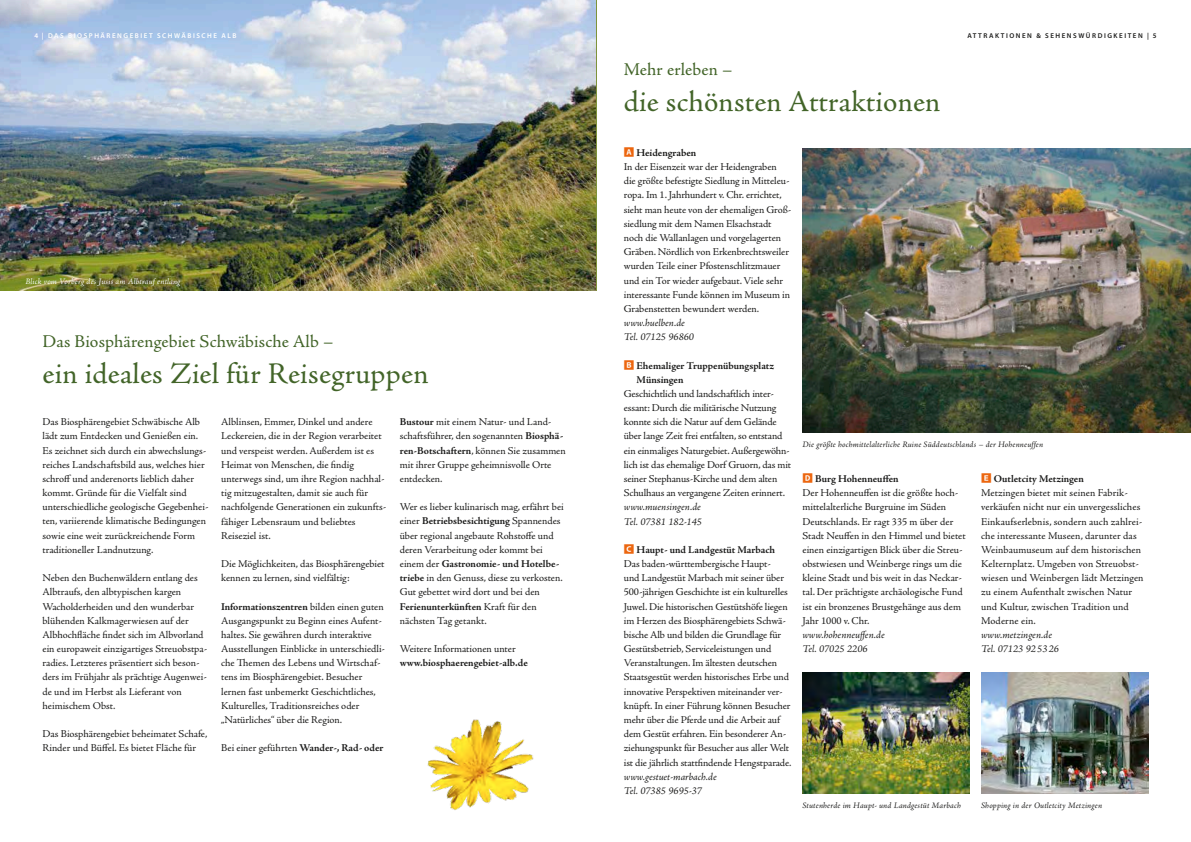
<style>
.page{position:relative;width:1191px;height:842px;background:#fff}
.page>*{position:absolute;margin:0;border:0;box-sizing:border-box;transform-origin:0 0}
.t1{font:30px "Adobe Jenson Pro";letter-spacing:.005em;color:#426428}
.t2{font:18px "Adobe Jenson Pro";letter-spacing:.005em;color:#426428}
.t3{font:10.5px/14.2px "Adobe Jenson Pro";letter-spacing:-.005em;color:#1b1b1a}
.t4{font:italic 10.5px/14.2px "Adobe Jenson Pro";color:#1b1b1a}
.t5{font:700 10.5px/14.2px "Adobe Jenson Pro";letter-spacing:-.005em;color:#1b1b1a}
.t6{font:italic 8.5px "Adobe Jenson Pro";letter-spacing:.015em;color:#1b1b1a}
.t7{font:italic 8.5px "Adobe Jenson Pro";letter-spacing:.015em;color:#fff}
.t8{font:600 7px "Myriad Pro";letter-spacing:.22em;color:#fff}
.t9{font:600 7px "Myriad Pro";letter-spacing:.22em;color:#1b1b1a}
.s1{font-weight:700}
.s2{font-family:"Koz Go Pro";font-weight:800;color:#ec660f}
</style>
<div class="page">
<img style="left:427px;top:719px;width:107px;height:91px">
<img style="left:802px;top:673px;width:167px;height:120px">
<img style="left:981px;top:673px;width:167px;height:120px">
<img style="left:802px;top:149px;width:389px;height:283px">
<img style="left:0;top:0;width:595px;height:291px">
<p class="t8" style="left:35px;top:31px;width:203px">4 | DAS BIOSPHÄRENGEBIET SCHWÄBISCHE ALB</p>
<p class="t9" style="left:967px;top:31px;width:190px">ATTRAKTIONEN &amp; SEHENSWÜRDIGKEITEN | 5</p>
<p class="t7" style="left:26px;top:276px;width:157px">Blick vom Vorberg des Jusis am Albtrauf entlang</p>
<h2 class="t2" style="left:43px;top:331px;width:292px">Das Biosphärengebiet Schwäbische Alb –</h2>
<h1 class="t1" style="left:43px;top:356px;width:387px">ein ideales Ziel für Reisegruppen</h1>
<p class="t3" style="left:43px;top:415px;width:167px">Das Biosphärengebiet Schwäbische Alb lädt zum Entdecken und Genießen ein.<br>Es zeichnet sich durch ein abwechslungs&shy;reiches Landschaftsbild aus, welches hier schroff und anderenorts lieblich daher kommt. Gründe für die Vielfalt sind unterschiedliche geologische Gegebenhei&shy;ten, variierende klimatische Bedingungen sowie eine weit zurückreichende Form traditioneller Landnutzung.</p>
<p class="t3" style="left:43px;top:571px;width:166px">Neben den Buchenwäldern entlang des Albtraufs, den albtypischen kargen Wacholderheiden und den wunderbar blühenden Kalkmagerwiesen auf der Albhochfläche findet sich im Albvorland ein europaweit einzigartiges Streuobstpa&shy;radies. Letzteres präsentiert sich beson&shy;ders im Frühjahr als prächtige Augenwei&shy;de und im Herbst als Lieferant von heimischem Obst.</p>
<p class="t3" style="left:43px;top:727px;width:166px">Das Biosphärengebiet beheimatet Schafe,<br>Rinder und Büffel. Es bietet Fläche für</p>
<p class="t3" style="left:221px;top:415px;width:167px">Alblinsen, Emmer, Dinkel und andere Leckereien, die in der Region verarbeitet und verspeist werden. Außerdem ist es Heimat von Menschen, die findig unterwegs sind, um ihre Region nachhal&shy;tig mitzugestalten, damit sie auch für nachfolgende Generationen ein zukunfts&shy;fähiger Lebensraum und beliebtes Reiseziel ist.</p>
<p class="t3" style="left:221px;top:557px;width:165px">Die Möglichkeiten, das Biosphärengebiet kennen zu lernen, sind vielfältig:</p>
<p class="t3" style="left:221px;top:599px;width:165px"><span class="s1">Informationszentren</span> bilden einen guten Ausgangspunkt zu Beginn eines Aufent&shy;haltes. Sie gewähren durch interaktive Ausstellungen Einblicke in unterschiedli&shy;che Themen des Lebens und Wirtschaf&shy;tens im Biosphärengebiet. Besucher lernen fast unbemerkt Geschichtliches, Kulturelles, Traditionsreiches oder „Natürliches“ über die Region.</p>
<p class="t3" style="left:221px;top:741px;width:164px">Bei einer geführten <span class="s1">Wander-, Rad- oder</span></p>
<p class="t3" style="left:400px;top:415px;width:167px"><span class="s1">Bustour</span> mit einem Natur- und Land&shy;schaftsführer, den sogenannten <span class="s1">Biosphä&shy;ren-Botschaftern</span>, können Sie zusammen mit ihrer Gruppe geheimnisvolle Orte entdecken.</p>
<p class="t3" style="left:400px;top:500px;width:165px">Wer es lieber kulinarisch mag, erfährt bei einer <span class="s1">Betriebsbesichtigung</span> Spannendes über regional angebaute Rohstoffe und deren Verarbeitung oder kommt bei einem der <span class="s1">Gastronomie- und Hotelbe&shy;triebe</span> in den Genuss, diese zu verkosten.<br>Gut gebettet wird dort und bei den <span class="s1">Ferienunterkünften</span> Kraft für den nächsten Tag getankt.</p>
<p class="t3" style="left:400px;top:642px;width:117px">Weitere Informationen unter</p>
<p class="t5" style="left:400px;top:656px;width:130px">www.biosphaerengebiet-alb.de</p>
<h2 class="t2" style="left:624px;top:60px;width:110px">Mehr erleben –</h2>
<h1 class="t1" style="left:624px;top:84px;width:318px">die schönsten Attraktionen</h1>
<p class="t3" style="left:624px;top:146px;width:169px"><span class="s2">A</span> <span class="s1">Heidengraben<br></span>In der Eisenzeit war der Heidengraben die größte befestigte Siedlung in Mitteleu&shy;ropa. Im 1. Jahrhundert v. Chr. errichtet, sieht man heute von der ehemaligen Groß&shy;siedlung mit dem Namen Elsachstadt noch die Wallanlagen und vorgelagerten Gräben. Nördlich von Erkenbrechtsweiler wurden Teile einer Pfostenschlitzmauer und ein Tor wieder aufgebaut. Viele sehr interessante Funde können im Museum in Grabenstetten bewundert werden.</p>
<p class="t4" style="left:624px;top:316px;width:72px">www.huelben.de<br>Tel. 07125 96860</p>
<p class="t5" style="left:636px;top:358px;width:139px;text-indent:-13px"><span class="s2">B</span> Ehemaliger Truppenübungsplatz<br>Münsingen</p>
<p class="t3" style="left:624px;top:387px;width:169px">Geschichtlich und landschaftlich inter&shy;essant: Durch die militärische Nutzung konnte sich die Natur auf dem Gelände über lange Zeit frei entfalten, so entstand ein einmaliges Naturgebiet. Außergewöhn&shy;lich ist das ehemalige Dorf Gruorn, das mit seiner Stephanus-Kirche und dem alten Schulhaus an vergangene Zeiten erinnert.</p>
<p class="t4" style="left:624px;top:501px;width:80px">www.muensingen.de<br>Tel. 07381 182-145</p>
<p class="t3" style="left:624px;top:543px;width:169px"><span class="s2">C</span> <span class="s1">Haupt- und Landgestüt Marbach </span>Das baden-württembergische Haupt-<br>und Landgestüt Marbach mit seiner über 500-jährigen Geschichte ist ein kulturelles Juwel. Die historischen Gestütshöfe liegen im Herzen des Biosphärengebiets Schwä&shy;bische Alb und bilden die Grundlage für Gestütsbetrieb, Serviceleistungen und Veranstaltungen. Im ältesten deutschen Staatsgestüt werden historisches Erbe und innovative Perspektiven miteinander ver&shy;knüpft. In einer Führung können Besucher mehr über die Pferde und die Arbeit auf dem Gestüt erfahren. Ein besonderer An&shy;ziehungspunkt für Besucher aus aller Welt ist die jährlich stattfindende Hengstparade.</p>
<p class="t4" style="left:624px;top:770px;width:94px">www.gestuet-marbach.de<br>Tel. 07385 9695-37</p>
<p class="t6" style="left:802px;top:439px;width:242px">Die größte hochmittelalterliche Ruine Süddeutschlands – der Hohenneuffen</p>
<p class="t3" style="left:802px;top:472px;width:165px"><span class="s2">D</span> <span class="s1">Burg Hohenneuffen<br></span>Der Hohenneuffen ist die größte hoch&shy;mittelalterliche Burgruine im Süden Deutschlands. Er ragt 335 m über der Stadt Neuffen in den Himmel und bietet einen einzigartigen Blick über die Streu&shy;obstwiesen und Weinberge rings um die kleine Stadt und bis weit in das Neckar&shy;tal. Der prächtigste archäologische Fund ist ein bronzenes Brustgehänge aus dem Jahr 1000 v. Chr.</p>
<p class="t4" style="left:802px;top:628px;width:84px">www.hohenneuffen.de<br>Tel. 07025 2206</p>
<p class="t3" style="left:981px;top:472px;width:164px"><span class="s2">E</span> <span class="s1">Outletcity Metzingen<br></span>Metzingen bietet mit seinen Fabrik&shy;verkäufen nicht nur ein unvergessliches Einkaufserlebnis, sondern auch zahlrei&shy;che interessante Museen, darunter das Weinbaumuseum auf dem historischen Kelternplatz. Umgeben von Streuobst&shy;wiesen und Weinbergen lädt Metzingen zu einem Aufenthalt zwischen Natur und Kultur, zwischen Tradition und Moderne ein.</p>
<p class="t4" style="left:981px;top:628px;width:79px">www.metzingen.de<br>Tel. 07123 92 53 26</p>
<p class="t6" style="left:802px;top:800px;width:160px">Stutenherde im Haupt- und Landgestüt Marbach</p>
<p class="t6" style="left:981px;top:800px;width:123px">Shopping in der Outletcity Metzingen</p>
</div>
